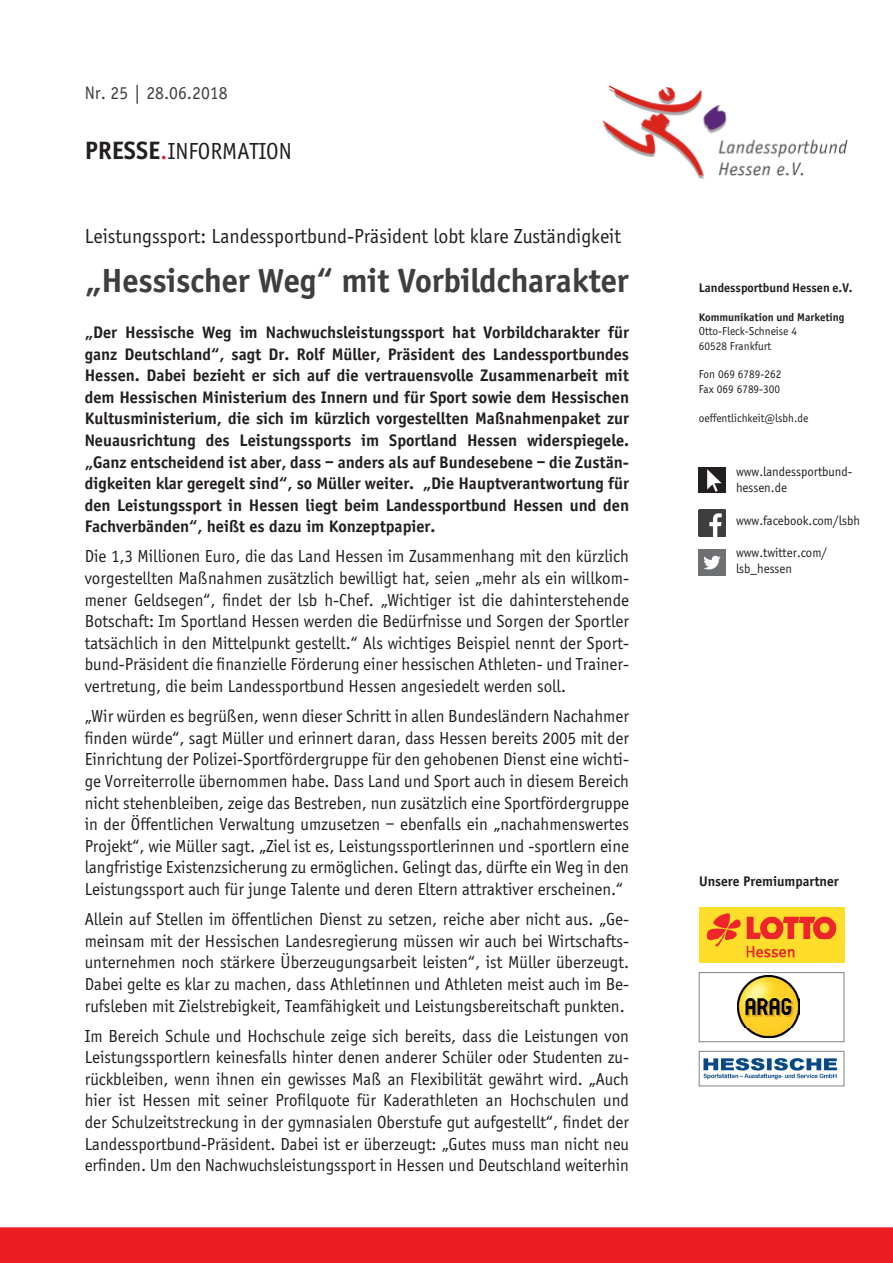
<style>
.page{position:relative;width:893px;height:1263px;background:#fff}
.page>*{position:absolute;margin:0;border:0;box-sizing:border-box;transform-origin:0 0}
.Headline{font:700 36px "Sportiv";letter-spacing:-.005em;color:#3e3e3f}
.t1{font:24px "Sportiv";color:#231f20}
.Dachzeile{font:21px "Sportiv";color:#231f20}
.Headline-2{font:18.75px "Sportiv";color:#3e3e3f}
.Grundtext{font:18px/21.6px "Sportiv";color:#231f20;text-align:justify}
.Grundtext-2{font:700 18px/21.6px "Sportiv";color:#231f20;text-align:justify}
.t2{font:700 15px "Sportiv";color:#231f20}
.t3{font:13.5px/16.2px "Sportiv";color:#231f20}
.t4{font:700 13.5px "Sportiv";color:#231f20}
.t5{font:12px/14.4px "Sportiv";color:#231f20}
.t6{font:700 12px "Sportiv";color:#231f20}
.s1{font-weight:700;font-size:27px}
.s2{font-size:27px;color:#d1232a}
</style>
<div class="page">
<div style="left:0;top:1227px;width:893px;height:36px;background:#ee1d23"></div>
<img style="left:602px;top:85px;width:246px;height:94px">
<img style="left:699px;top:908px;width:145px;height:54px">
<img style="left:738px;top:975px;width:62px;height:62px">
<div style="left:699px;top:972px;width:145px;height:70px;border:1px solid #808285"></div>
<img style="left:703px;top:1058px;width:134px;height:22px">
<div style="left:699px;top:1051px;width:145px;height:35px;border:1px solid #808285"></div>
<img style="left:699px;top:549px;width:26px;height:27px">
<img style="left:699px;top:510px;width:26px;height:26px">
<img style="left:699px;top:467px;width:26px;height:26px">
<p class="Headline-2" style="left:85px;top:83px;width:144px">Nr. 25 | 28.06.2018</p>
<h2 class="t1" style="left:85px;top:138px;width:209px"><span class="s1">PRESSE</span><span class="s2">.</span>INFORMATION</h2>
<p class="Dachzeile" style="left:85px;top:225px;width:538px">Leistungssport: Landessportbund-Präsident lobt klare Zuständigkeit</p>
<p class="Headline" style="left:85px;top:259px;width:545px">„Hessischer Weg“ mit Vorbildcharakter</p>
<p class="Grundtext-2" style="left:85px;top:321px;width:546px">„Der Hessische Weg im Nachwuchsleistungssport hat Vorbildcharakter für ganz Deutschland“, sagt Dr. Rolf Müller, Präsident des Landessportbundes Hessen. Dabei bezieht er sich auf die vertrauensvolle Zusammenarbeit mit dem Hessischen Ministerium des Innern und für Sport sowie dem Hessischen Kultusministerium, die sich im kürzlich vorgestellten Maßnahmenpaket zur Neuausrichtung des Leistungssports im Sportland Hessen widerspiegele. „Ganz entscheidend ist aber, dass – anders als auf Bundesebene – die Zustän&shy;digkeiten klar geregelt sind“, so Müller weiter. „Die Hauptverantwortung für den Leistungssport in Hessen liegt beim Landessportbund Hessen und den Fachverbänden“, heißt es dazu im Konzeptpapier.</p>
<p class="Grundtext" style="left:85px;top:546px;width:546px">Die 1,3 Millionen Euro, die das Land Hessen im Zusammenhang mit den kürzlich vorgestellten Maßnahmen zusätzlich bewilligt hat, seien „mehr als ein willkom&shy;mener Geldsegen“, findet der lsb h-Chef. „Wichtiger ist die dahinterstehende Botschaft: Im Sportland Hessen werden die Bedürfnisse und Sorgen der Sportler tatsächlich in den Mittelpunkt gestellt.“ Als wichtiges Beispiel nennt der Sport&shy;bund-Präsident die finanzielle Förderung einer hessischen Athleten- und Trainer&shy;vertretung, die beim Landessportbund Hessen angesiedelt werden soll.</p>
<p class="Grundtext" style="left:85px;top:706px;width:546px">„Wir würden es begrüßen, wenn dieser Schritt in allen Bundesländern Nachahmer finden würde“, sagt Müller und erinnert daran, dass Hessen bereits 2005 mit der Einrichtung der Polizei-Sportfördergruppe für den gehobenen Dienst eine wichti&shy;ge Vorreiterrolle übernommen habe. Dass Land und Sport auch in diesem Bereich nicht stehenbleiben, zeige das Bestreben, nun zusätzlich eine Sportfördergruppe in der Öffentlichen Verwaltung umzusetzen – ebenfalls ein „nachahmenswertes Projekt“, wie Müller sagt. „Ziel ist es, Leistungssportlerinnen und -sportlern eine langfristige Existenzsicherung zu ermöglichen. Gelingt das, dürfte ein Weg in den Leistungssport auch für junge Talente und deren Eltern attraktiver erscheinen.“</p>
<p class="Grundtext" style="left:85px;top:908px;width:546px">Allein auf Stellen im öffentlichen Dienst zu setzen, reiche aber nicht aus. „Ge&shy;meinsam mit der Hessischen Landesregierung müssen wir auch bei Wirtschafts&shy;unternehmen noch stärkere Überzeugungsarbeit leisten“, ist Müller überzeugt.<br>Dabei gelte es klar zu machen, dass Athletinnen und Athleten meist auch im Be&shy;rufsleben mit Zielstrebigkeit, Teamfähigkeit und Leistungsbereitschaft punkten.</p>
<p class="Grundtext" style="left:85px;top:1025px;width:546px">Im Bereich Schule und Hochschule zeige sich bereits, dass die Leistungen von Leistungssportlern keinesfalls hinter denen anderer Schüler oder Studenten zu&shy;rückbleiben, wenn ihnen ein gewisses Maß an Flexibilität gewährt wird. „Auch hier ist Hessen mit seiner Profilquote für Kaderathleten an Hochschulen und der Schulzeitstreckung in der gymnasialen Oberstufe gut aufgestellt“, findet der Landessportbund-Präsident. Dabei ist er überzeugt: „Gutes muss man nicht neu erfinden. Um den Nachwuchsleistungssport in Hessen und Deutschland weiterhin</p>
<p class="t4" style="left:699px;top:280px;width:155px">Landessportbund Hessen e.V.</p>
<p class="t6" style="left:699px;top:310px;width:147px">Kommunikation und Marketing</p>
<p class="t5" style="left:699px;top:324px;width:100px">Otto-Fleck-Schneise 4<br>60528 Frankfurt</p>
<p class="t5" style="left:699px;top:367px;width:84px">Fon 069 6789-262<br>Fax 069 6789-300</p>
<p class="t5" style="left:699px;top:410px;width:111px">oeffentlichkeit@lsbh.de</p>
<p class="t3" style="left:736px;top:464px;width:118px">www.landessportbund&shy;hessen.de</p>
<p class="t3" style="left:736px;top:512px;width:125px">www.facebook.com/lsbh</p>
<p class="t3" style="left:736px;top:545px;width:93px">www.twitter.com/ lsb_hessen</p>
<p class="t2" style="left:699px;top:872px;width:141px">Unsere Premiumpartner</p>
</div>
